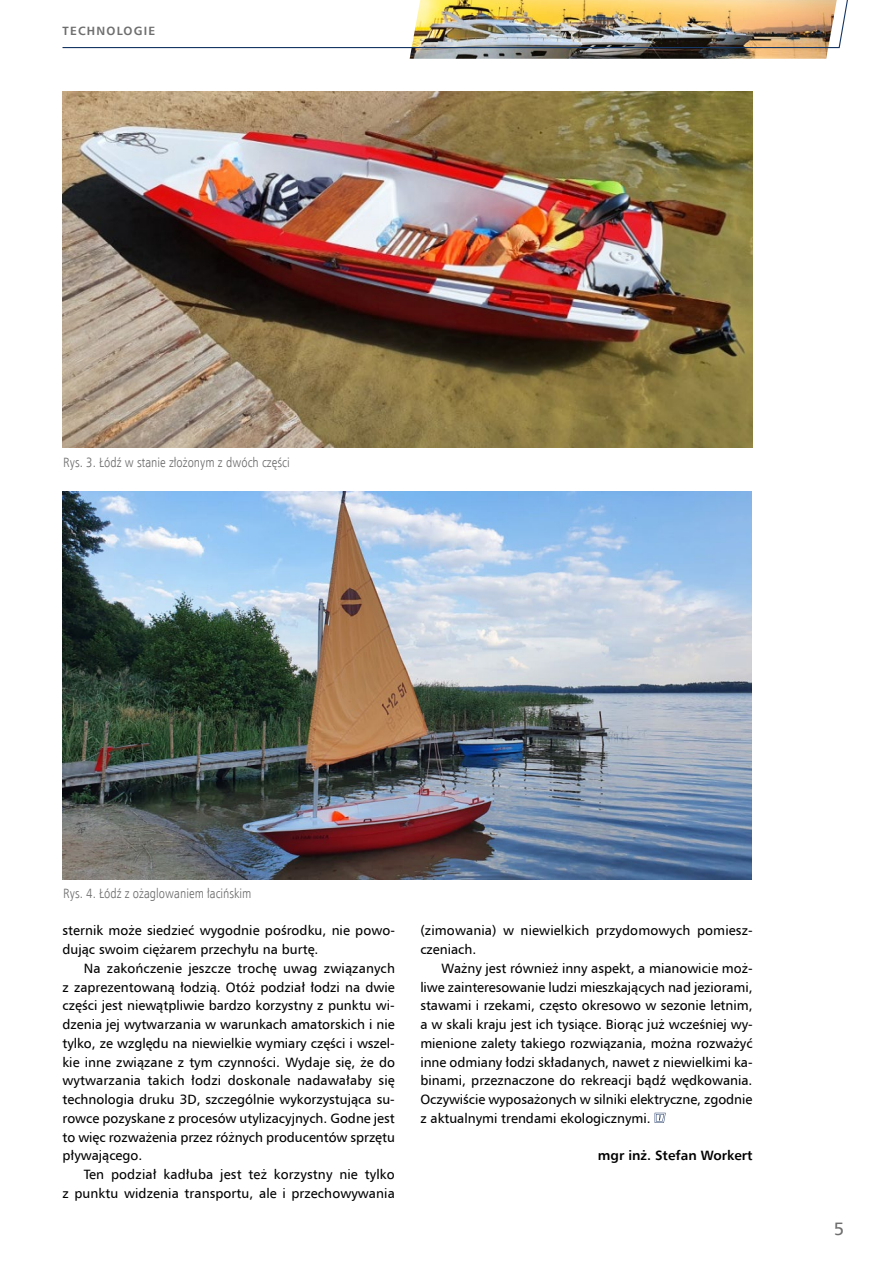
<style>
.page{position:relative;width:893px;height:1263px;background:#fff}
.page>*{position:absolute;margin:0;border:0;box-sizing:border-box;transform-origin:0 0}
.t1{font:18px "Humnst 777 EU";color:#6e6e6e}
.t2{font:13.5px/18.8px "Humnst 777 EU";letter-spacing:.005em;color:#000}
.t3{font:13.5px "Humnst 777 Lt Cn EU";color:#6e6e6e}
.t4{font:700 13.5px "Humnst 777 EU";color:#000}
.t5{font:700 12px "Humnst 777 EU";letter-spacing:.1em;color:#6e6e6e}
</style>
<div class="page">
<img style="left:410px;top:49px;width:418px;height:10px">
<svg style="left:655px;top:1113px;width:11px;height:10px"></svg>
<img style="left:63px;top:92px;width:690px;height:356px">
<img style="left:63px;top:492px;width:688px;height:387px">
<img style="left:62px;top:0;width:786px;height:49px">
<p class="t5" style="left:63px;top:24px;width:94px">TECHNOLOGIE</p>
<p class="t3" style="left:63px;top:454px;width:228px">Rys. 3. Łódź w stanie złożonym z dwóch części</p>
<p class="t3" style="left:63px;top:885px;width:190px">Rys. 4. Łódź z ożaglowaniem łacińskim</p>
<p class="t2" style="left:63px;top:921px;width:334px">sternik może siedzieć wygodnie pośrodku, nie powo&shy;dując swoim ciężarem przechyłu na burtę.</p>
<p class="t2" style="left:63px;top:958px;width:334px;text-align:justify;text-indent:21px">Na zakończenie jeszcze trochę uwag związanych z zaprezentowaną łodzią. Otóż podział łodzi na dwie części jest niewątpliwie bardzo korzystny z punktu wi&shy;dzenia jej wytwarzania w warunkach amatorskich i nie tylko, ze względu na niewielkie wymiary części i wszel&shy;kie inne związane z tym czynności. Wydaje się, że do wytwarzania takich łodzi doskonale nadawałaby się technologia druku 3D, szczególnie wykorzystująca su&shy;rowce pozyskane z procesów utylizacyjnych. Godne jest to więc rozważenia przez różnych producentów sprzętu pływającego.</p>
<p class="t2" style="left:63px;top:1165px;width:334px;text-align:right">Ten podział kadłuba jest też korzystny nie tylko<br>z punktu widzenia transportu, ale i przechowywania</p>
<p class="t2" style="left:420px;top:921px;width:334px">(zimowania) w niewielkich przydomowych pomiesz&shy;czeniach.</p>
<p class="t2" style="left:420px;top:958px;width:334px;text-align:justify;text-indent:21px">Ważny jest również inny aspekt, a mianowicie moż&shy;liwe zainteresowanie ludzi mieszkających nad jeziorami, stawami i rzekami, często okresowo w sezonie letnim, a w skali kraju jest ich tysiące. Biorąc już wcześniej wy&shy;mienione zalety takiego rozwiązania, można rozważyć inne odmiany łodzi składanych, nawet z niewielkimi ka&shy;binami, przeznaczone do rekreacji bądź wędkowania.<br>Oczywiście wyposażonych w silniki elektryczne, zgodnie z aktualnymi trendami ekologicznymi.</p>
<p class="t4" style="left:598px;top:1147px;width:156px">mgr inż. Stefan Workert</p>
<h1 class="t1" style="left:834px;top:1218px;width:12px">5</h1>
</div>
